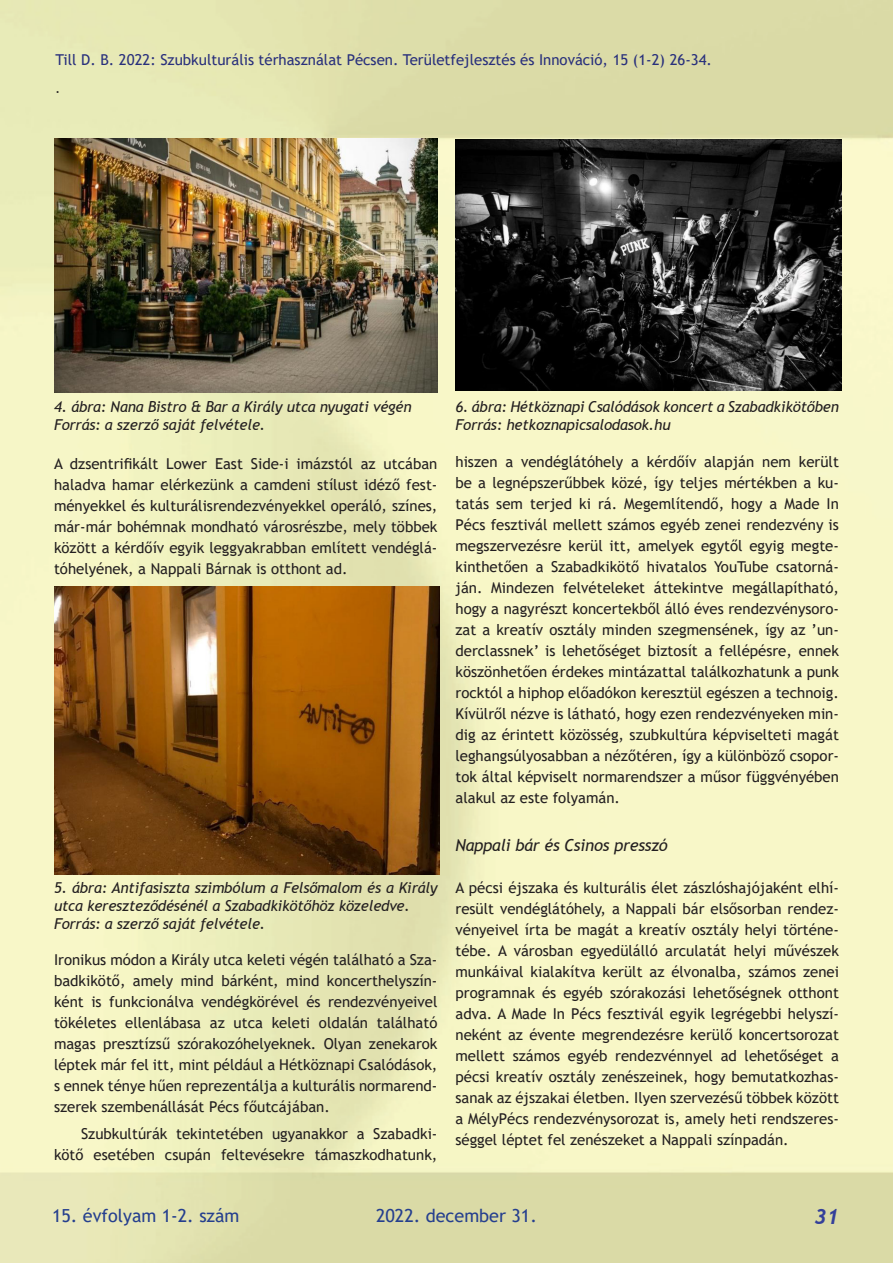
<style>
.page{position:relative;width:893px;height:1263px;background:#fff}
.page>*{position:absolute;margin:0;border:0;box-sizing:border-box;transform-origin:0 0}
.t1{font:italic 700 21px "Trebuchet";color:#34409a}
.t2{font:18px "Trebuchet MS";color:#253f8e}
.t3{font:18px "Times New Roman";color:#231f20}
.címsor3{font:italic 16.5px "Trebuchet MS";letter-spacing:-.01em;color:#231f20}
.első_bekezdés{font:15px/21px "Trebuchet MS";color:#231f20;text-align:justify}
.Normál{font:15px/21px "Trebuchet MS";color:#231f20;text-align:justify}
.képalá{font:italic 15px/18px "Trebuchet MS";letter-spacing:-.01em;color:#231f20}
.fejlécben_a_cím{font:15px "Trebuchet MS";color:#29307c}
.s1{font-family:"Lucida Bright";font-weight:400;font-style:normal;font-size:18px;color:#231f20}
</style>
<div class="page">
<img style="left:0;top:0;width:893px;height:1263px">
<img style="left:54px;top:138px;width:383px;height:255px">
<img style="left:54px;top:586px;width:385px;height:288px">
<img style="left:455px;top:139px;width:386px;height:252px">
<p class="fejlécben_a_cím" style="left:56px;top:50px;width:658px">Till D. B. 2022: Szubkulturális térhasználat Pécsen. Területfejlesztés és Innováció, 15 (1-2) 26-34.</p>
<p class="t3" style="left:56px;top:74px;width:6px">.</p>
<p class="képalá" style="left:54px;top:397px;width:359px">4. ábra: Nana Bistro &amp; Bar a Király utca nyugati végén</p>
<p class="képalá" style="left:54px;top:415px;width:213px">Forrás: a szerző saját felvétele.</p>
<p class="képalá" style="left:455px;top:397px;width:385px">6. ábra: Hétköznapi Csalódások koncert a Szabadkikötőben</p>
<p class="képalá" style="left:455px;top:415px;width:217px">Forrás: hetkoznapicsalodasok.hu</p>
<p class="első_bekezdés" style="left:54px;top:453px;width:385px">A dzsentrifikált Lower East Side-i imázstól az utcában haladva hamar elérkezünk a camdeni stílust idéző fest&shy;ményekkel és kulturálisrendezvényekkel operáló, színes, már-már bohémnak mondható városrészbe, mely többek között a kérdőív egyik leggyakrabban említett vendéglá&shy;tóhelyének, a Nappali Bárnak is otthont ad.</p>
<p class="Normál" style="left:455px;top:451px;width:385px">hiszen a vendéglátóhely a kérdőív alapján nem került be a legnépszerűbbek közé, így teljes mértékben a ku&shy;tatás sem terjed ki rá. Megemlítendő, hogy a Made In Pécs fesztivál mellett számos egyéb zenei rendezvény is megszervezésre kerül itt, amelyek egytől egyig megte&shy;kinthetően a Szabadkikötő hivatalos YouTube csatorná&shy;ján. Mindezen felvételeket áttekintve megállapítható, hogy a nagyrészt koncertekből álló éves rendezvénysoro&shy;zat a kreatív osztály minden szegmensének, így az ’un&shy;derclassnek’ is lehetőséget biztosít a fellépésre, ennek köszönhetően érdekes mintázattal találkozhatunk a punk rocktól a hiphop előadókon keresztül egészen a technoig.<br>Kívülről nézve is látható, hogy ezen rendezvényeken min&shy;dig az érintett közösség, szubkultúra képviselteti magát leghangsúlyosabban a nézőtéren, így a különböző csopor&shy;tok által képviselt normarendszer a műsor függvényében alakul az este folyamán.</p>
<p class="címsor3" style="left:455px;top:835px;width:214px">Nappali bár és Csinos presszó</p>
<p class="első_bekezdés" style="left:455px;top:877px;width:385px">A pécsi éjszaka és kulturális élet zászlóshajójaként elhí&shy;resült vendéglátóhely, a Nappali bár elsősorban rendez&shy;vényeivel írta be magát a kreatív osztály helyi történe&shy;tébe. A városban egyedülálló arculatát helyi művészek munkáival kialakítva került az élvonalba, számos zenei programnak és egyéb szórakozási lehetőségnek otthont adva. A Made In Pécs fesztivál egyik legrégebbi helyszí&shy;neként az évente megrendezésre kerülő koncertsorozat mellett számos egyéb rendezvénnyel ad lehetőséget a pécsi kreatív osztály zenészeinek, hogy bemutatkozhas&shy;sanak az éjszakai életben. Ilyen szervezésű többek között a MélyPécs rendezvénysorozat is, amely heti rendszeres&shy;séggel léptet fel zenészeket a Nappali színpadán.</p>
<p class="képalá" style="left:54px;top:879px;width:385px">5. ábra: Antifasiszta szimbólum a Felsőmalom és a Király utca kereszteződésénél a Szabadkikötőhöz közeledve.</p>
<p class="képalá" style="left:54px;top:915px;width:213px">Forrás: a szerző saját felvétele.</p>
<p class="első_bekezdés" style="left:54px;top:949px;width:385px">Ironikus módon a Király utca keleti végén található a Sza&shy;badkikötő, amely mind bárként, mind koncerthelyszín&shy;ként is funkcionálva vendégkörével és rendezvényeivel tökéletes ellenlábasa az utca keleti oldalán található magas presztízsű szórakozóhelyeknek. Olyan zenekarok léptek már fel itt, mint például a Hétköznapi Csalódások, s ennek ténye hűen reprezentálja a kulturális normarend&shy;szerek szembenállását Pécs főutcájában.</p>
<p class="Normál" style="left:54px;top:1123px;width:385px;text-align:right">Szubkultúrák tekintetében ugyanakkor a Szabadki&shy;kötő esetében csupán feltevésekre támaszkodhatunk,</p>
<p class="t2" style="left:52px;top:1204px;width:189px">15. évfolyam 1-2. szám</p>
<p class="t2" style="left:376px;top:1204px;width:162px">2022. december 31.</p>
<h1 class="t1" style="left:814px;top:1204px;width:26px">31<span class="s1">31</span></h1>
</div>
